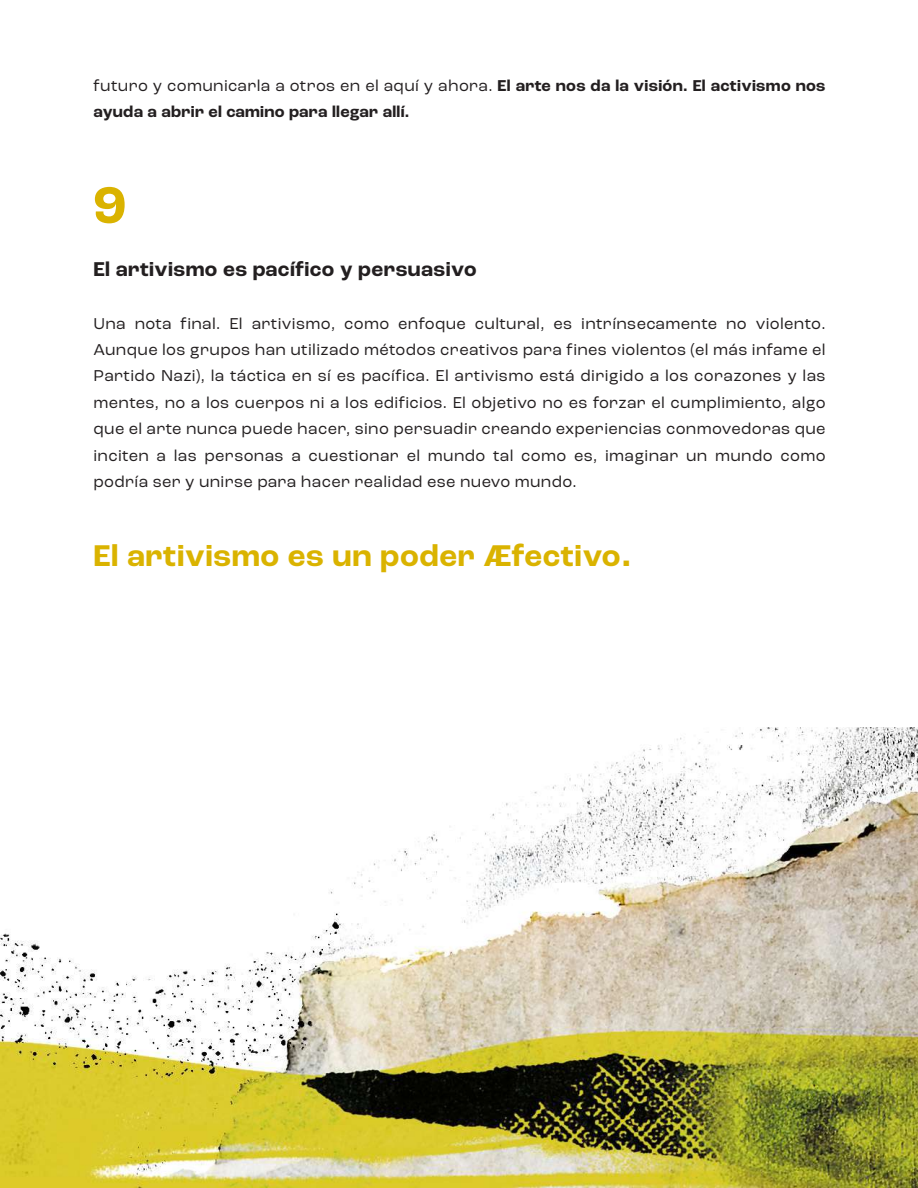
<style>
.page{position:relative;width:918px;height:1188px;background:#fff}
.page>*{position:absolute;margin:0;border:0;box-sizing:border-box;transform-origin:0 0}
.t1{font:700 54px "Roc Grotesk";color:#dab300}
.t2{font:700 31.5px "Roc Grotesk";letter-spacing:.02em;color:#dab300}
.t3{font:700 21px "Roc Grotesk";letter-spacing:.02em;color:#231f20}
.t4{font:16.5px/26.4px "Roc Grotesk";letter-spacing:.02em;color:#231f20;text-align:justify}
.t5{font:700 16.5px/26.4px "Roc Grotesk";letter-spacing:.02em;color:#231f20}
.s1{font-weight:400}
.s2{font-size:36px}
</style>
<div class="page">
<img style="left:0;top:727px;width:918px;height:461px">
<p class="t5" style="left:93px;top:72px;width:734px"><span class="s1">futuro y comunicarla a otros en el aquí y ahora.</span> El arte nos da la visión. El activismo nos ayuda a abrir el camino para llegar allí.</p>
<h1 class="t1" style="left:93px;top:172px;width:34px">9</h1>
<p class="t3" style="left:93px;top:256px;width:385px">El artivismo es pacífico y persuasivo</p>
<p class="t4" style="left:93px;top:310px;width:734px">Una nota final. El artivismo, como enfoque cultural, es intrínsecamente no violento.<br>Aunque los grupos han utilizado métodos creativos para fines violentos (el más infame el Partido Nazi), la táctica en sí es pacífica. El artivismo está dirigido a los corazones y las mentes, no a los cuerpos ni a los edificios. El objetivo no es forzar el cumplimiento, algo que el arte nunca puede hacer, sino persuadir creando experiencias conmovedoras que inciten a las personas a cuestionar el mundo tal como es, imaginar un mundo como podría ser y unirse para hacer realidad ese nuevo mundo.</p>
<h2 class="t2" style="left:93px;top:536px;width:539px">El artivismo es un poder Æfectivo<span class="s2">.</span></h2>
</div>
